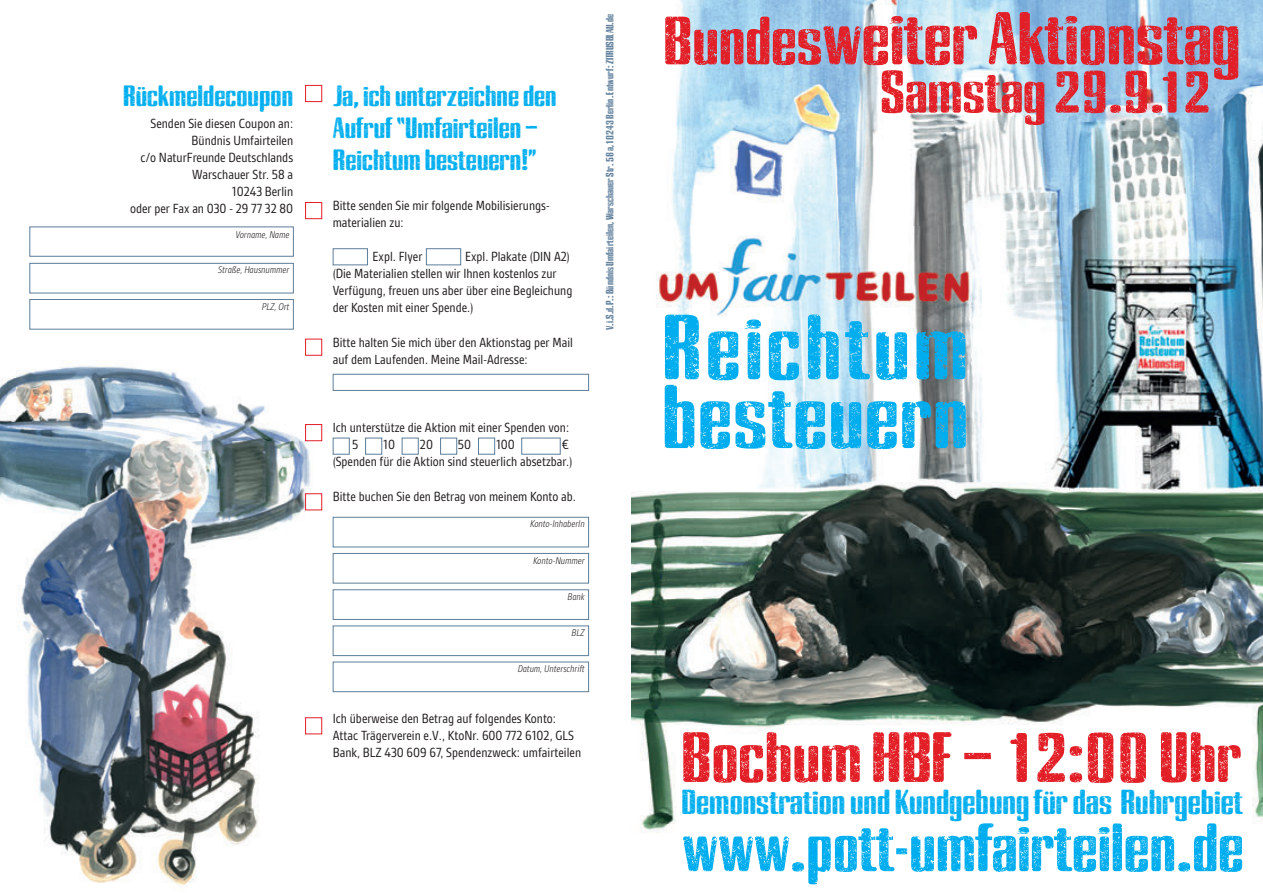
<style>
.page{position:relative;width:1263px;height:893px;background:#fff}
.page>*{position:absolute;margin:0;border:0;box-sizing:border-box;transform-origin:0 0}
.t1{font:84.6px "Roka";letter-spacing:.05em;color:#00aeef}
.t2{font:82.8px "Roka";letter-spacing:.015em;color:#00aeef}
.t3{font:68.4px "Roka";color:#e21f26}
.t4{font:65.1px "Roka";color:#e21f26}
.t5{font:62.55px "Roka";color:#00aeef}
.t6{font:54.75px "Roka";color:#e21f26}
.t7{font:31.8px "Roka";color:#00aeef}
.t8{font:27px/32.4px "Roka";color:#00aeef}
.t9{font:14.25px/17.1px "Gesta Condensed";color:#231f20}
.t10{font:italic 300 10.5px "Gesta Condensed";color:#231f20}
.t11{font:9.75px "Roka";color:#5d7d9a}
.s1{color:#fff}
.s2{font-size:62.4px}
</style>
<div class="page">
<img style="left:0;top:366px;width:316px;height:520px">
<div style="left:29px;top:299px;width:265px;height:31px;border:1px solid #5d7d9a"></div>
<div style="left:29px;top:263px;width:265px;height:30px;border:1px solid #5d7d9a"></div>
<div style="left:333px;top:553px;width:256px;height:30px;border:1px solid #5d7d9a"></div>
<div style="left:333px;top:517px;width:256px;height:30px;border:1px solid #5d7d9a"></div>
<div style="left:333px;top:625px;width:256px;height:31px;border:1px solid #5d7d9a"></div>
<div style="left:333px;top:662px;width:256px;height:30px;border:1px solid #5d7d9a"></div>
<div style="left:333px;top:589px;width:256px;height:31px;border:1px solid #5d7d9a"></div>
<div style="left:29px;top:226px;width:265px;height:31px;border:1px solid #5d7d9a"></div>
<div style="left:305px;top:202px;width:17px;height:17px;border:1px solid #e21f26"></div>
<div style="left:305px;top:85px;width:17px;height:17px;border:1px solid #e21f26"></div>
<div style="left:305px;top:339px;width:17px;height:17px;border:1px solid #e21f26"></div>
<div style="left:306px;top:425px;width:15px;height:15px;background:#fff"></div>
<div style="left:305px;top:424px;width:17px;height:17px;border:1px solid #e21f26"></div>
<div style="left:306px;top:494px;width:15px;height:16px;background:#fff"></div>
<div style="left:305px;top:493px;width:17px;height:17px;border:1px solid #e21f26"></div>
<div style="left:306px;top:718px;width:15px;height:15px;background:#fff"></div>
<div style="left:305px;top:717px;width:17px;height:17px;border:1px solid #e21f26"></div>
<div style="left:333px;top:438px;width:17px;height:17px;border:1px solid #5d7d9a"></div>
<div style="left:365px;top:438px;width:17px;height:17px;border:1px solid #5d7d9a"></div>
<div style="left:402px;top:438px;width:17px;height:17px;border:1px solid #5d7d9a"></div>
<div style="left:440px;top:438px;width:17px;height:17px;border:1px solid #5d7d9a"></div>
<div style="left:478px;top:438px;width:17px;height:17px;border:1px solid #5d7d9a"></div>
<div style="left:521px;top:438px;width:40px;height:17px;border:1px solid #5d7d9a"></div>
<div style="left:333px;top:248px;width:35px;height:17px;border:1px solid #5d7d9a"></div>
<div style="left:333px;top:374px;width:256px;height:17px;border:1px solid #5d7d9a"></div>
<div style="left:426px;top:248px;width:35px;height:17px;border:1px solid #5d7d9a"></div>
<img style="left:631px;top:0;width:632px;height:833px">
<img style="left:648px;top:227px;width:333px;height:89px">
<img style="left:665px;top:315px;width:34px;height:1px">
<h3 class="t8" style="left:123px;top:82px;width:172px">Rückmeldecoupon</h3>
<p class="t9" style="left:130px;top:116px;width:165px;text-align:right">Senden Sie diesen Coupon an:<br>Bündnis Umfairteilen<br>c/o NaturFreunde Deutschlands<br>Warschauer Str. 58 a<br>10243 Berlin<br>oder per Fax an 030 - 29 77 32 80</p>
<p class="t10" style="left:235px;top:228px;width:56px">Vorname, Name</p>
<p class="t10" style="left:218px;top:264px;width:73px">Straße, Hausnummer</p>
<p class="t10" style="left:262px;top:300px;width:29px">PLZ, Ort</p>
<h3 class="t8" style="left:333px;top:82px;width:225px">Ja, ich unterzeichne den<br>Aufruf “Umfairteilen –<br>Reichtum besteuern!”</h3>
<p class="t9" style="left:333px;top:198px;width:218px">Bitte senden Sie mir folgende Mobilisierungs&shy;materialien zu:</p>
<p class="t9" style="left:333px;top:249px;width:241px"><span class="s1">______</span> Expl. Flyer <span class="s1">______</span> Expl. Plakate (DIN A2) (Die Materialien stellen wir Ihnen kostenlos zur Verfügung, freuen uns aber über eine Begleichung der Kosten mit einer Spende.)</p>
<p class="t9" style="left:333px;top:335px;width:242px">Bitte halten Sie mich über den Aktionstag per Mail auf dem Laufenden. Meine Mail-Adresse:</p>
<p class="t11" style="left:606px;top:330px;width:317px;rotate:-90deg">V.i.S.d.P.: Bündnis Umfairteilen, Warschauer Str. 58 a,10243 Berlin. Entwurf: ZITRUSBLAU.de</p>
<p class="t9" style="left:352px;top:420px;width:219px;text-indent:-19px">Ich unterstütze die Aktion mit einer Spenden von:<br>5</p>
<p class="t9" style="left:333px;top:437px;width:241px;text-align:right">€<br>(Spenden für die Aktion sind steuerlich absetzbar.)</p>
<p class="t9" style="left:333px;top:489px;width:245px">Bitte buchen Sie den Betrag von meinem Konto ab.</p>
<p class="t9" style="left:383px;top:437px;width:13px">10</p>
<p class="t9" style="left:420px;top:437px;width:15px">20</p>
<p class="t9" style="left:458px;top:437px;width:15px">50</p>
<p class="t9" style="left:496px;top:437px;width:20px">100</p>
<p class="t10" style="left:530px;top:518px;width:56px">Konto-InhaberIn</p>
<p class="t10" style="left:533px;top:554px;width:53px">Konto-Nummer</p>
<p class="t10" style="left:568px;top:590px;width:19px">Bank</p>
<p class="t10" style="left:572px;top:626px;width:15px">BLZ</p>
<p class="t10" style="left:518px;top:662px;width:68px">Datum, Unterschrift</p>
<p class="t9" style="left:333px;top:711px;width:250px">Ich überweise den Betrag auf folgendes Konto:<br>Attac Trägerverein e.V., KtoNr. 600 772 6102, GLS<br>Bank, BLZ 430 609 67, Spendenzweck: umfairteilen</p>
<h3 class="t3" style="left:663px;top:12px;width:578px"><span class="s2">Bundes</span>weiter Aktionstag</h3>
<h3 class="t6" style="left:880px;top:71px;width:332px">Samstag 29.9.12</h3>
<h1 class="t1" style="left:662px;top:315px;width:307px">Reichtum</h1>
<h2 class="t2" style="left:662px;top:385px;width:308px">besteuern</h2>
<h3 class="t4" style="left:681px;top:732px;width:562px">Bochum HBF – 12:00 Uhr</h3>
<h3 class="t7" style="left:681px;top:789px;width:563px">Demonstration und Kundgebung für das Ruhrgebiet</h3>
<h3 class="t5" style="left:682px;top:823px;width:563px">www.pott-umfairteilen.de</h3>
</div>
